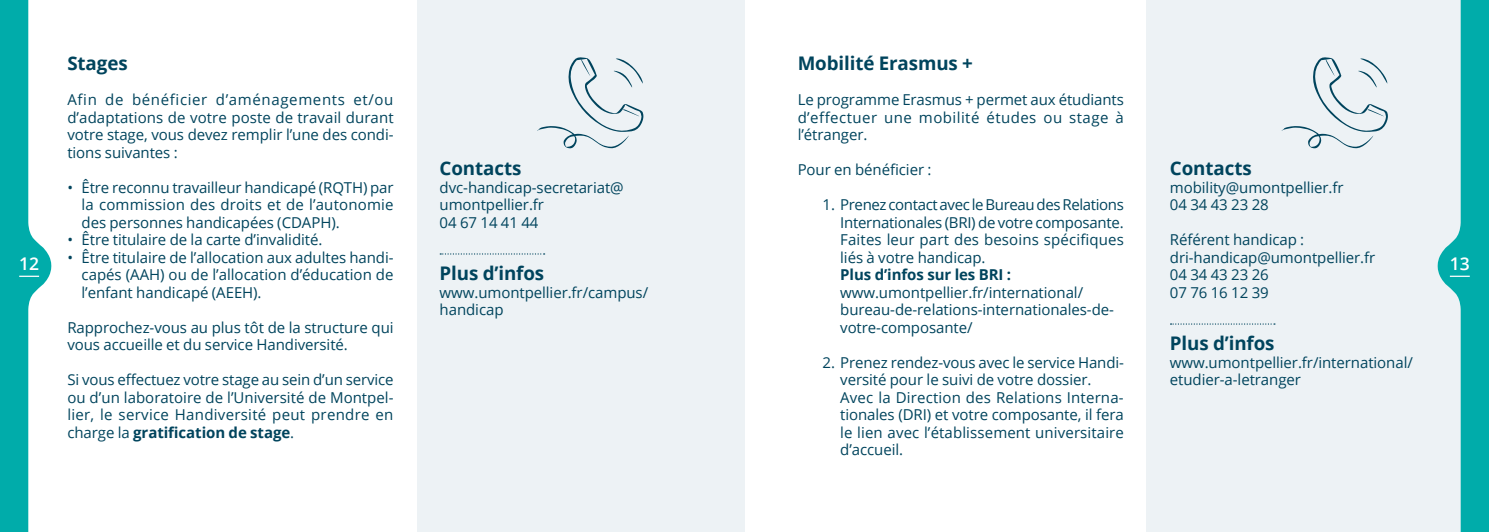
<style>
.page{position:relative;width:1489px;height:532px;background:#fff}
.page>*{position:absolute;margin:0;border:0;box-sizing:border-box;transform-origin:0 0}
.t1{font:700 18.75px "Open Sans";letter-spacing:-.005em;color:#00445d}
.t2{font:600 17.5px "Open Sans";color:#fff}
.t3{font:15px/17.5px "Open Sans";letter-spacing:-.005em;color:#00445d}
.t4{font:700 15px "Open Sans";letter-spacing:-.005em;color:#00445d}
.s1{font-weight:700}
</style>
<div class="page">
<div style="left:416px;top:0;width:328px;height:531px;background:#edf2f5"></div>
<div style="left:1146px;top:0;width:342px;height:531px;background:#edf2f5"></div>
<svg style="left:0;top:0;width:51px;height:531px"></svg>
<svg style="left:1437px;top:0;width:51px;height:531px"></svg>
<hr style="left:19px;top:275px;width:20px;height:2px;background:#fff">
<hr style="left:1449px;top:275px;width:20px;height:2px;background:#fff">
<svg style="left:440px;top:253px;width:104px;height:1px"></svg>
<svg style="left:537px;top:57px;width:106px;height:91px"></svg>
<svg style="left:1170px;top:323px;width:104px;height:1px"></svg>
<svg style="left:1281px;top:57px;width:106px;height:91px"></svg>
<p class="t1" style="left:797px;top:50px;width:177px">Mobilité Erasmus +</p>
<p class="t3" style="left:797px;top:90px;width:328px;text-align:justify">Le programme Erasmus + permet aux étudiants d’effectuer une mobilité études ou stage à l’étranger.</p>
<p class="t3" style="left:797px;top:160px;width:135px">Pour en bénéficier :</p>
<p class="t3" style="left:840px;top:195px;width:285px;text-align:justify;text-indent:-18px">1. Prenez contact avec le Bureau des Relations Internationales (BRI) de votre composante.<br>Faites leur part des besoins spécifiques liés à votre handicap.</p>
<p class="t4" style="left:840px;top:264px;width:172px">Plus d’infos sur les BRI :</p>
<p class="t3" style="left:840px;top:283px;width:275px">www.umontpellier.fr/international/ bureau-de-relations-internationales-de&shy;votre-composante/</p>
<p class="t3" style="left:840px;top:353px;width:285px;text-indent:-18px">2. Prenez rendez-vous avec le service Handi&shy;versité pour le suivi de votre dossier.<br>Avec la Direction des Relations Interna&shy;tionales (DRI) et votre composante, il fera le lien avec l’établissement universitaire d’accueil.</p>
<p class="t1" style="left:67px;top:50px;width:62px">Stages</p>
<p class="t3" style="left:67px;top:90px;width:328px;text-align:justify">Afin de bénéficier d’aménagements et/ou d’adaptations de votre poste de travail durant votre stage, vous devez remplir l’une des condi&shy;tions suivantes :</p>
<p class="t3" style="left:81px;top:178px;width:313px;text-align:justify;text-indent:-14px">• Être reconnu travailleur handicapé (RQTH) par la commission des droits et de l’autonomie des personnes handicapées (CDAPH).</p>
<p class="t3" style="left:67px;top:230px;width:256px">• Être titulaire de la carte d’invalidité.</p>
<p class="t3" style="left:81px;top:248px;width:313px;text-align:justify;text-indent:-14px">• Être titulaire de l’allocation aux adultes handi&shy;capés (AAH) ou de l’allocation d’éducation de l’enfant handicapé (AEEH).</p>
<p class="t3" style="left:67px;top:318px;width:328px">Rapprochez-vous au plus tôt de la structure qui vous accueille et du service Handiversité.</p>
<p class="t3" style="left:67px;top:370px;width:328px;text-align:justify">Si vous effectuez votre stage au sein d’un service ou d’un laboratoire de l’Université de Montpel&shy;lier, le service Handiversité peut prendre en charge la <span class="s1">gratification de stage</span>.</p>
<p class="t1" style="left:439px;top:155px;width:83px">Contacts</p>
<p class="t3" style="left:439px;top:178px;width:186px">dvc-handicap-secretariat@ umontpellier.fr<br>04 67 14 41 44</p>
<p class="t1" style="left:439px;top:260px;width:106px">Plus d’infos</p>
<p class="t3" style="left:439px;top:283px;width:210px">www.umontpellier.fr/campus/ handicap</p>
<p class="t1" style="left:1169px;top:155px;width:83px">Contacts</p>
<p class="t3" style="left:1169px;top:178px;width:175px">mobility@umontpellier.fr<br>04 34 43 23 28</p>
<p class="t3" style="left:1169px;top:230px;width:207px">Référent handicap : dri-handicap@umontpellier.fr<br>04 34 43 23 26<br>07 76 16 12 39</p>
<p class="t1" style="left:1169px;top:330px;width:106px">Plus d’infos</p>
<p class="t3" style="left:1169px;top:353px;width:244px">www.umontpellier.fr/international/ etudier-a-letranger</p>
<p class="t2" style="left:19px;top:251px;width:21px">12</p>
<p class="t2" style="left:1449px;top:251px;width:21px">13</p>
</div>
